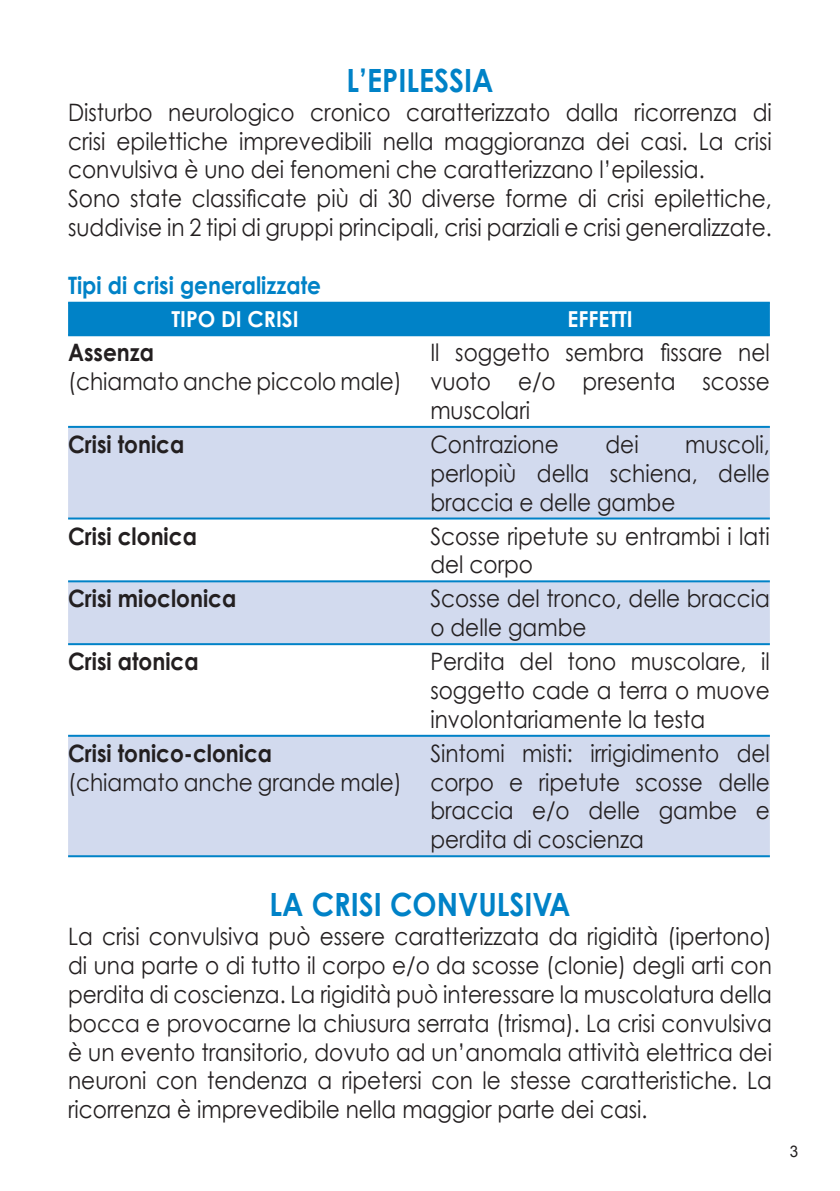
<style>
.page{position:relative;width:840px;height:1191px;background:#fff}
.page>*{position:absolute;margin:0;border:0;box-sizing:border-box;transform-origin:0 0}
.t1{font:700 32px "Century Gothic";color:#0082c7;scale:.9 1}
.t2{font:24px/28.8px "Century Gothic";color:#231f20;text-align:justify;scale:.9 1}
.t3{font:700 24px "Century Gothic";color:#231f20;scale:.9 1}
.t4{font:700 24px "Century Gothic";color:#0082c7;scale:.9 1}
.t5{font:700 22px "Century Gothic";color:#fff;scale:.95 1}
.t6{font:16px "Arial";color:#231f20;scale:.95 1}
</style>
<div class="page">
<div style="left:68px;top:304px;width:701px;height:30px;background:#0082c7"></div>
<svg style="left:68px;top:428px;width:701px;height:427px;fill:#d2daee"></svg>
<hr style="left:68px;top:302px;width:351px;height:2px;background:#0082c7">
<hr style="left:419px;top:302px;width:350px;height:2px;background:#0082c7">
<hr style="left:68px;top:334px;width:351px;height:2px;background:#0082c7">
<hr style="left:419px;top:334px;width:350px;height:2px;background:#0082c7">
<hr style="left:68px;top:426px;width:351px;height:2px;background:#0082c7">
<hr style="left:419px;top:426px;width:350px;height:2px;background:#0082c7">
<hr style="left:68px;top:517px;width:351px;height:2px;background:#0082c7">
<hr style="left:419px;top:517px;width:350px;height:2px;background:#0082c7">
<hr style="left:68px;top:580px;width:351px;height:2px;background:#0082c7">
<hr style="left:419px;top:580px;width:350px;height:2px;background:#0082c7">
<hr style="left:68px;top:643px;width:351px;height:2px;background:#0082c7">
<hr style="left:419px;top:643px;width:350px;height:2px;background:#0082c7">
<hr style="left:68px;top:735px;width:351px;height:2px;background:#0082c7">
<hr style="left:419px;top:735px;width:350px;height:2px;background:#0082c7">
<hr style="left:68px;top:855px;width:351px;height:2px;background:#0082c7">
<hr style="left:419px;top:855px;width:350px;height:2px;background:#0082c7">
<h1 class="t1" style="left:346px;top:60px;width:165px">L’EPILESSIA</h1>
<p class="t2" style="left:68px;top:97px;width:783px;text-align:left">Disturbo neurologico cronico caratterizzato dalla ricorrenza di crisi epilettiche imprevedibili nella maggioranza dei casi. La crisi convulsiva è uno dei fenomeni che caratterizzano l’epilessia.<br>Sono state classificate più di 30 diverse forme di crisi epilettiche, suddivise in 2 tipi di gruppi principali, crisi parziali e crisi generalizzate.</p>
<p class="t4" style="left:68px;top:270px;width:282px">Tipi di crisi generalizzate</p>
<p class="t5" style="left:171px;top:305px;width:135px">TIPO DI CRISI</p>
<p class="t5" style="left:567px;top:305px;width:70px">EFFETTI</p>
<p class="t3" style="left:68px;top:337px;width:97px">Assenza</p>
<p class="t2" style="left:68px;top:367px;width:372px">(chiamato anche piccolo male)</p>
<p class="t2" style="left:430px;top:338px;width:378px">Il soggetto sembra fissare nel vuoto e/o presenta scosse muscolari</p>
<p class="t3" style="left:68px;top:429px;width:131px">Crisi tonica</p>
<p class="t2" style="left:430px;top:429px;width:144px">Contrazione</p>
<p class="t2" style="left:605px;top:429px;width:38px">dei</p>
<p class="t2" style="left:430px;top:429px;width:378px;text-indent:255px">muscoli, perlopiù della schiena, delle braccia e delle gambe</p>
<p class="t3" style="left:68px;top:521px;width:145px">Crisi clonica</p>
<p class="t2" style="left:430px;top:521px;width:378px">Scosse ripetute su entrambi i lati del corpo</p>
<p class="t3" style="left:68px;top:583px;width:188px">Crisi mioclonica</p>
<p class="t2" style="left:430px;top:584px;width:378px">Scosse del tronco, delle braccia o delle gambe</p>
<p class="t3" style="left:68px;top:646px;width:146px">Crisi atonica</p>
<p class="t2" style="left:430px;top:647px;width:378px">Perdita del tono muscolare, il soggetto cade a terra o muove involontariamente la testa</p>
<p class="t3" style="left:68px;top:738px;width:228px">Crisi tonico-clonica</p>
<p class="t2" style="left:68px;top:767px;width:372px">(chiamato anche grande male)</p>
<p class="t2" style="left:430px;top:738px;width:378px">Sintomi misti: irrigidimento del corpo e ripetute scosse delle braccia e/o delle gambe e perdita di coscienza</p>
<h1 class="t1" style="left:269px;top:884px;width:335px">LA CRISI CONVULSIVA</h1>
<p class="t2" style="left:68px;top:922px;width:783px">La crisi convulsiva può essere caratterizzata da rigidità (ipertono) di una parte o di tutto il corpo e/o da scosse (clonie) degli arti con perdita di coscienza. La rigidità può interessare la muscolatura della bocca e provocarne la chiusura serrata (trisma). La crisi convulsiva è un evento transitorio, dovuto ad un’anomala attività elettrica dei neuroni con tendenza a ripetersi con le stesse caratteristiche. La ricorrenza è imprevedibile nella maggior parte dei casi.</p>
<p class="t6" style="left:789px;top:1141px;width:10px">3</p>
</div>
